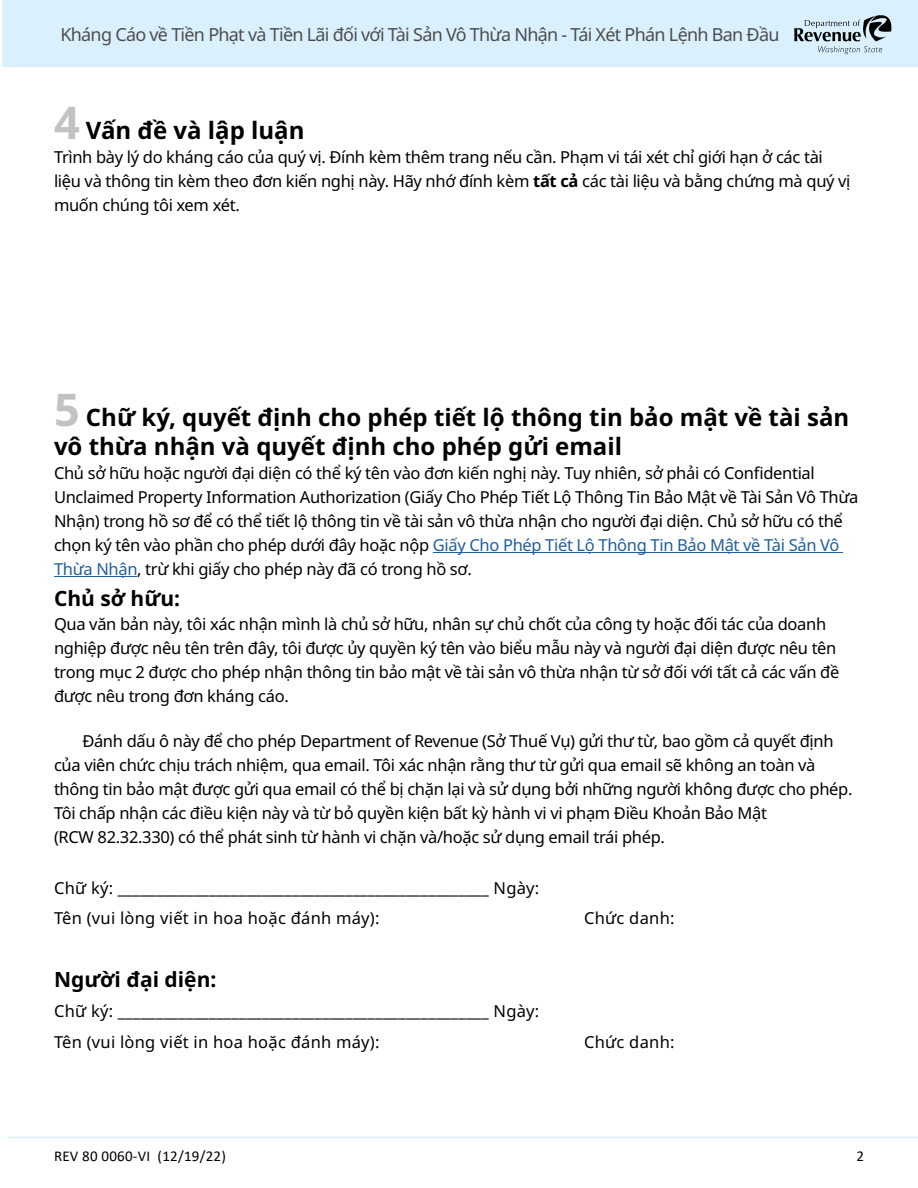
<style>
.page{position:relative;width:918px;height:1188px;background:#fff}
.page>*{position:absolute;margin:0;border:0;box-sizing:border-box;transform-origin:0 0}
.Heading_2{font:700 24px/28.8px "Noto Sans";color:#000}
.Heading_3{font:700 21px "Noto Sans";color:#000}
.t1{font:18px "Noto Sans";letter-spacing:-.04em;color:#4d4d4f}
.Normal__P{font:16.5px/24px "Noto Sans";letter-spacing:-.02em;color:#000}
.Normal__P-2{font:16.5px "Noto Sans";letter-spacing:.015em;color:#000}
.t2{font:15px "Calibri";letter-spacing:.015em;color:#000}
.s1{font-size:45px;color:#c0c2c4}
.s2{font-weight:700}
.s3{color:#215e9e}
</style>
<div class="page">
<div style="left:2px;top:0;width:916px;height:66px;background:#daf1fd"></div>
<svg style="left:794px;top:15px;width:98px;height:39px"></svg>
<hr style="left:8px;top:1137px;width:910px;height:1px;background:#daf1fd">
<hr style="left:433px;top:552px;width:410px;height:1px;background:#215e9e">
<hr style="left:54px;top:576px;width:83px;height:1px;background:#215e9e">
<p class="t1" style="left:60px;top:24px;width:721px">Kháng Cáo về Tiền Phạt và Tiền Lãi đối với Tài Sản Vô Thừa Nhận - Tái Xét Phán Lệnh Ban Đầu</p>
<h2 class="Heading_2" style="left:54px;top:116px;width:252px"><span class="s1">4</span> Vấn đề và lập luận</h2>
<p class="Normal__P" style="left:54px;top:145px;width:798px">Trình bày lý do kháng cáo của quý vị. Đính kèm thêm trang nếu cần. Phạm vi tái xét chỉ giới hạn ở các tài liệu và thông tin kèm theo đơn kiến nghị này. Hãy nhớ đính kèm <span class="s2">tất cả</span> các tài liệu và bằng chứng mà quý vị muốn chúng tôi xem xét.</p>
<h2 class="Heading_2" style="left:54px;top:403px;width:797px"><span class="s1">5</span> Chữ ký, quyết định cho phép tiết lộ thông tin bảo mật về tài sản vô thừa nhận và quyết định cho phép gửi email</h2>
<p class="Normal__P" style="left:54px;top:461px;width:806px">Chủ sở hữu hoặc người đại diện có thể ký tên vào đơn kiến nghị này. Tuy nhiên, sở phải có Confidential Unclaimed Property Information Authorization (Giấy Cho Phép Tiết Lộ Thông Tin Bảo Mật về Tài Sản Vô Thừa Nhận) trong hồ sơ để có thể tiết lộ thông tin về tài sản vô thừa nhận cho người đại diện. Chủ sở hữu có thể chọn ký tên vào phần cho phép dưới đây hoặc nộp <span class="s3">Giấy Cho Phép Tiết Lộ Thông Tin Bảo Mật về Tài Sản Vô Thừa Nhận</span>, trừ khi giấy cho phép này đã có trong hồ sơ.</p>
<h3 class="Heading_3" style="left:54px;top:587px;width:128px">Chủ sở hữu:</h3>
<p class="Normal__P" style="left:54px;top:613px;width:787px">Qua văn bản này, tôi xác nhận mình là chủ sở hữu, nhân sự chủ chốt của công ty hoặc đối tác của doanh nghiệp được nêu tên trên đây, tôi được ủy quyền ký tên vào biểu mẫu này và người đại diện được nêu tên trong mục 2 được cho phép nhận thông tin bảo mật về tài sản vô thừa nhận từ sở đối với tất cả các vấn đề được nêu trong đơn kháng cáo.</p>
<p class="Normal__P" style="left:54px;top:729px;width:800px;text-indent:28px">Đánh dấu ô này để cho phép Department of Revenue (Sở Thuế Vụ) gửi thư từ, bao gồm cả quyết định của viên chức chịu trách nhiệm, qua email. Tôi xác nhận rằng thư từ gửi qua email sẽ không an toàn và thông tin bảo mật được gửi qua email có thể bị chặn lại và sử dụng bởi những người không được cho phép.<br>Tôi chấp nhận các điều kiện này và từ bỏ quyền kiện bất kỳ hành vi vi phạm Điều Khoản Bảo Mật<br>(RCW 82.32.330) có thể phát sinh từ hành vi chặn và/hoặc sử dụng email trái phép.</p>
<p class="Normal__P-2" style="left:54px;top:878px;width:487px">Chữ ký: _________________________________________________ Ngày:</p>
<p class="Normal__P-2" style="left:54px;top:909px;width:327px">Tên (vui lòng viết in hoa hoặc đánh máy):</p>
<p class="Normal__P-2" style="left:584px;top:909px;width:92px">Chức danh:</p>
<h3 class="Heading_3" style="left:54px;top:967px;width:164px">Người đại diện:</h3>
<p class="Normal__P-2" style="left:54px;top:1002px;width:487px">Chữ ký: _________________________________________________ Ngày:</p>
<p class="Normal__P-2" style="left:54px;top:1033px;width:327px">Tên (vui lòng viết in hoa hoặc đánh máy):</p>
<p class="Normal__P-2" style="left:584px;top:1033px;width:92px">Chức danh:</p>
<p class="t2" style="left:54px;top:1145px;width:173px">REV 80 0060-VI (12/19/22)</p>
<p class="t2" style="left:856px;top:1145px;width:9px">2</p>
</div>
